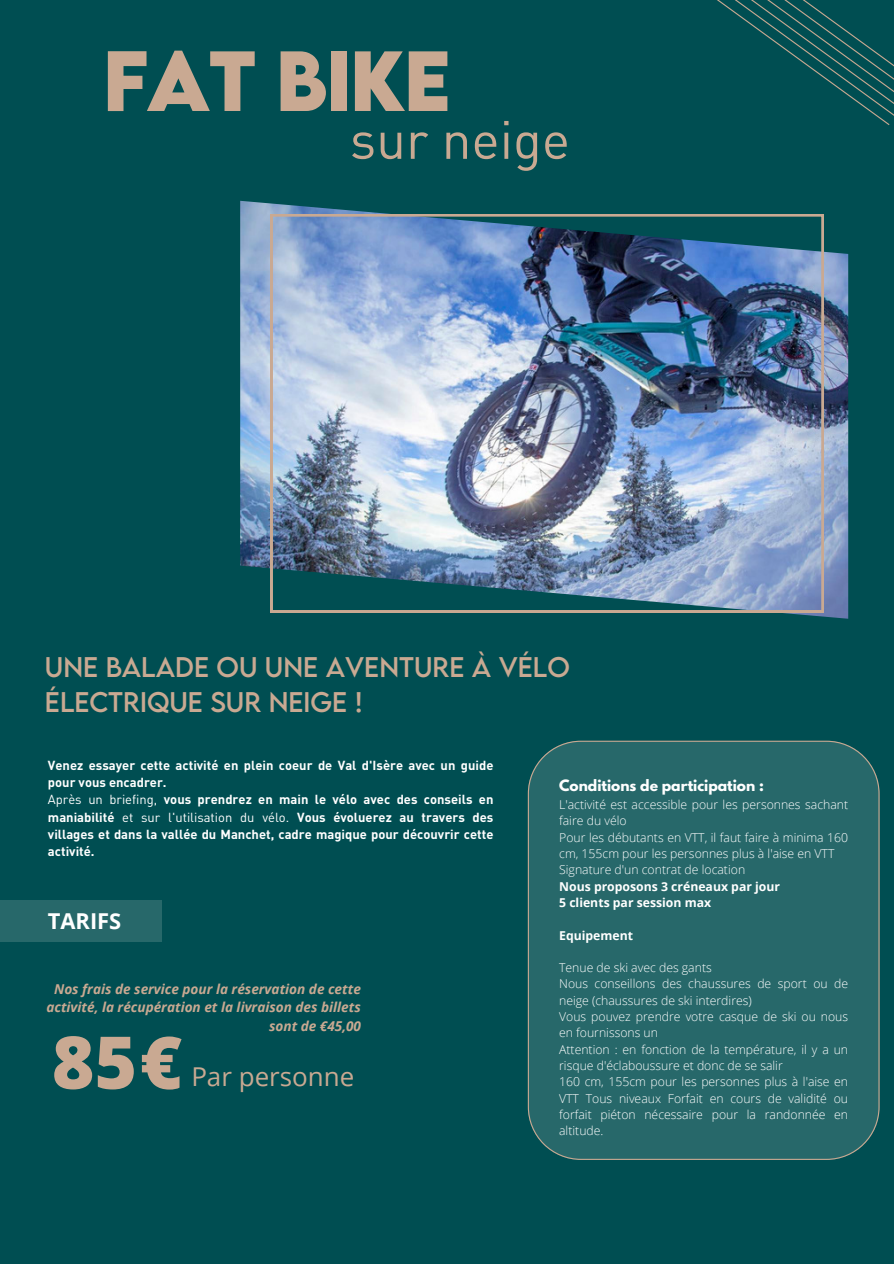
<style>
.page{position:relative;width:894px;height:1264px;background:#fff}
.page>*{position:absolute;margin:0;border:0;box-sizing:border-box;transform-origin:0 0}
.t1{font:700 75.75px "LEMONMILK";letter-spacing:-.025em;color:#c9a992}
.t2{font:800 72.75px "Open Sans";color:#c9a992}
.t3{font:53.1px "DIN Pro";color:#c9a992}
.t4{font:25.95px "Open Sans";color:#c9a992}
.t5{font:25.2px/34.8px "LEMONMILK";letter-spacing:.13em;color:#c9a992}
.t6{font:700 21.9px "Open Sans";color:#fff}
.t7{font:700 13.8px "League Spartan";color:#fff}
.t8{font:italic 700 13.65px/18.1px "Open Sans";color:#c9a992;text-align:right}
.t9{font:700 12.9px/17.2px "DIN Pro";color:#fff}
.t10{font:300 12.3px/16.4px "Open Sans";color:#fff}
.t11{font:700 12.3px "Open Sans";color:#fff}
.s1{font-weight:400}
.s2{font-size:72.3px}
</style>
<div class="page">
<div style="left:0;top:0;width:893px;height:1263px;background:#004e52"></div>
<div style="left:527px;top:740px;width:351px;height:419px;background:#27686a"></div>
<div style="left:0;top:900px;width:162px;height:41px;background:#27686a"></div>
<svg style="left:717px;top:0;width:176px;height:125px"></svg>
<img style="left:240px;top:201px;width:608px;height:417px">
<img style="left:270px;top:214px;width:553px;height:398px">
<h1 class="t1" style="left:103px;top:29px;width:350px">FAT BIKE</h1>
<p class="t3" style="left:350px;top:106px;width:222px">sur neige</p>
<h3 class="t5" style="left:45px;top:649px;width:520px">UNE BALADE OU UNE AVENTURE À VÉLO<br>ÉLECTRIQUE SUR NEIGE !</h3>
<h2 class="t9" style="left:48px;top:756px;width:447px">Venez essayer cette activité en plein coeur de Val d'Isère avec un guide pour vous encadrer.</h2>
<p class="t9" style="left:48px;top:790px;width:447px;text-align:justify"><span class="s1">Après un briefing,</span> vous prendrez en main le vélo avec des conseils en maniabilité <span class="s1">et sur l'utilisation du vélo.</span> Vous évoluerez au travers des villages et dans la vallée du Manchet, cadre magique pour découvrir cette activité.</p>
<p class="t6" style="left:48px;top:905px;width:75px">TARIFS</p>
<h5 class="t8" style="left:46px;top:979px;width:316px">Nos frais de service pour la réservation de cette activité, la récupération et la livraison des billets sont de €45,00</h5>
<p class="t2" style="left:52px;top:1011px;width:132px">85<span class="s2">€</span></p>
<p class="t4" style="left:191px;top:1058px;width:164px">Par personne</p>
<p class="t7" style="left:559px;top:778px;width:206px">Conditions de participation :</p>
<p class="t10" style="left:559px;top:796px;width:290px">L'activité est accessible pour les personnes sachant faire du vélo</p>
<h4 class="t10" style="left:559px;top:828px;width:290px">Pour les débutants en VTT, il faut faire à minima 160 cm, 155cm pour les personnes plus à l'aise en VTT</h4>
<h5 class="t10" style="left:559px;top:861px;width:187px">Signature d'un contrat de location</h5>
<p class="t11" style="left:559px;top:877px;width:222px">Nous proposons 3 créneaux par jour</p>
<p class="t11" style="left:559px;top:893px;width:153px">5 clients par session max</p>
<h3 class="t11" style="left:559px;top:926px;width:75px">Equipement</h3>
<p class="t10" style="left:559px;top:959px;width:154px">Tenue de ski avec des gants</p>
<p class="t10" style="left:559px;top:975px;width:290px">Nous conseillons des chaussures de sport ou de neige (chaussures de ski interdires)</p>
<p class="t10" style="left:559px;top:1008px;width:290px">Vous pouvez prendre votre casque de ski ou nous en fournissons un</p>
<p class="t10" style="left:559px;top:1040px;width:290px">Attention : en fonction de la température, il y a un risque d'éclaboussure et donc de se salir</p>
<p class="t10" style="left:559px;top:1073px;width:290px;text-align:justify">160 cm, 155cm pour les personnes plus à l'aise en VTT Tous niveaux Forfait en cours de validité ou forfait piéton nécessaire pour la randonnée en altitude.</p>
</div>
